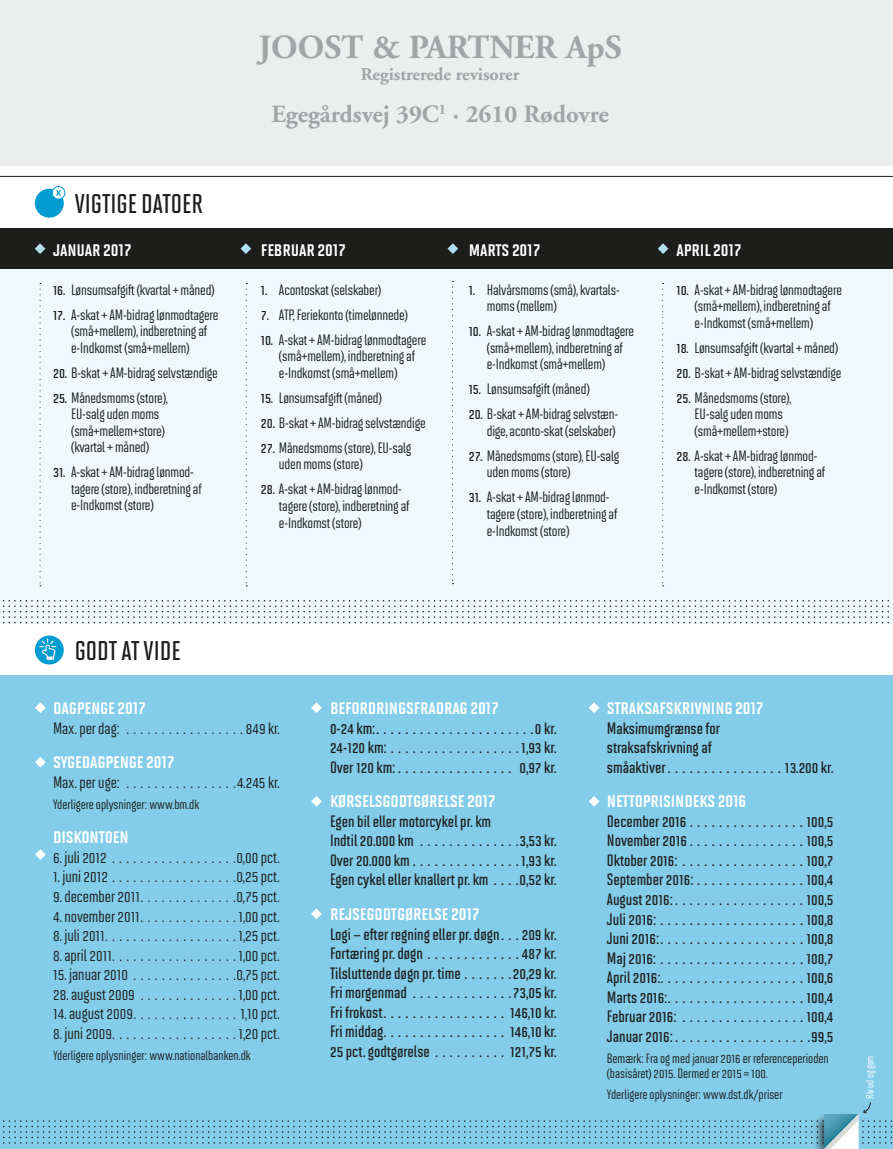
<style>
.page{position:relative;width:893px;height:1149px;background:#fff}
.page>*{position:absolute;margin:0;border:0;box-sizing:border-box;transform-origin:0 0}
.t1{font:700 33.75px "Adobe Garamond";color:#a1a5a7}
.t2{font:27px "Solano Gothic MVB Sb Cap";color:#1d1d1b}
.t3{font:700 24.75px "Adobe Garamond";color:#a1a5a7}
.t4{font:19.5px "Solano Gothic MVB Bd SC";letter-spacing:-.01em;color:#fff}
.t5{font:700 18px "Adobe Garamond";color:#a1a5a7}
.t6{font:600 16.5px/19.5px "Solano Gothic MVB";color:#1d1d1b;text-align:justify}
.t7{font:500 16.5px "Solano Gothic MVB";color:#1d1d1b}
.t8{font:500 15px/16.5px "Solano Gothic MVB";letter-spacing:-.01em;color:#1d1d1b}
.t9{font:500 13.5px/15px "Solano Gothic MVB";color:#1d1d1b}
.t10{font:500 10.5px "Solano Gothic MVB";letter-spacing:-.01em;color:#fff}
.s1{font-weight:600}
</style>
<div class="page">
<div style="left:0;top:264px;width:892px;height:359px;background:#eef8fd"></div>
<div style="left:0;top:674px;width:892px;height:474px;background:#83cdea"></div>
<div style="left:0;top:229px;width:892px;height:40px;background:#1d1d1b"></div>
<svg style="left:2px;top:600px;width:891px;height:23px"></svg>
<svg style="left:35px;top:702px;width:11px;height:11px"></svg>
<svg style="left:311px;top:702px;width:11px;height:11px"></svg>
<svg style="left:589px;top:702px;width:10px;height:11px"></svg>
<svg style="left:35px;top:757px;width:11px;height:10px"></svg>
<svg style="left:311px;top:796px;width:11px;height:10px"></svg>
<svg style="left:589px;top:796px;width:10px;height:10px"></svg>
<svg style="left:35px;top:849px;width:11px;height:10px"></svg>
<svg style="left:311px;top:908px;width:11px;height:11px"></svg>
<svg style="left:35px;top:243px;width:10px;height:11px"></svg>
<svg style="left:40px;top:283px;width:1px;height:303px"></svg>
<svg style="left:452px;top:281px;width:1px;height:303px"></svg>
<svg style="left:662px;top:283px;width:2px;height:303px"></svg>
<svg style="left:246px;top:283px;width:1px;height:303px"></svg>
<svg style="left:240px;top:243px;width:11px;height:11px"></svg>
<svg style="left:447px;top:243px;width:11px;height:11px"></svg>
<svg style="left:658px;top:243px;width:10px;height:11px"></svg>
<div style="left:35px;top:635px;width:29px;height:29px;background:#009bd0;border-radius:50%"></div>
<svg style="left:40px;top:638px;width:15px;height:21px"></svg>
<div style="left:35px;top:189px;width:29px;height:28px;background:#009bd0;border-radius:50%"></div>
<svg style="left:52px;top:186px;width:13px;height:13px"></svg>
<div style="left:52px;top:186px;width:13px;height:13px;border:1px solid #009bd0;border-radius:50%"></div>
<svg style="left:55px;top:189px;width:7px;height:8px"></svg>
<hr style="left:0;top:176px;width:892px;height:1px;background:#1d1d1b">
<svg style="left:0;top:1101px;width:893px;height:48px"></svg>
<div style="left:0;top:1px;width:892px;height:165px;background:#eceded"></div>
<h2 class="t2" style="left:75px;top:188px;width:130px">VIGTIGE DATOER</h2>
<h3 class="t4" style="left:53px;top:238px;width:80px">JANUAR 2017</h3>
<p class="t8" style="left:53px;top:281px;width:163px"><span class="s1">16.</span> Lønsumsafgift (kvartal + måned)</p>
<p class="t8" style="left:71px;top:306px;width:149px;text-indent:-18px"><span class="s1">17.</span> A-skat + AM-bidrag lønmodtagere (små+mellem), indberetning af e-Indkomst (små+mellem)</p>
<p class="t8" style="left:53px;top:364px;width:166px"><span class="s1">20.</span> B-skat + AM-bidrag selvstændige</p>
<p class="t8" style="left:71px;top:389px;width:98px;text-indent:-18px"><span class="s1">25.</span> Månedsmoms (store),<br>EU-salg uden moms (små+mellem+store) (kvartal + måned)</p>
<p class="t8" style="left:71px;top:464px;width:132px;text-indent:-18px"><span class="s1">31.</span> A-skat + AM-bidrag lønmod&shy;tagere (store), indberetning af e-Indkomst (store)</p>
<h1 class="t1" style="left:258px;top:29px;width:365px">JOOST &amp; PARTNER ApS</h1>
<p class="t5" style="left:361px;top:64px;width:160px">Registrerede revisorer</p>
<h3 class="t3" style="left:271px;top:101px;width:339px">Egegårdsvej 39C<sup>1</sup> · 2610 Rødovre</h3>
<h3 class="t4" style="left:261px;top:238px;width:86px">FEBRUAR 2017</h3>
<p class="t8" style="left:261px;top:281px;width:122px"><span class="s1">1.</span> Acontoskat (selskaber)</p>
<p class="t8" style="left:261px;top:306px;width:149px"><span class="s1">7.</span> ATP, Feriekonto (timelønnede)</p>
<p class="t8" style="left:279px;top:331px;width:149px;text-indent:-18px"><span class="s1">10.</span> A-skat + AM-bidrag lønmodtagere (små+mellem), indberetning af e-Indkomst (små+mellem)</p>
<p class="t8" style="left:261px;top:389px;width:122px"><span class="s1">15.</span> Lønsumsafgift (måned)</p>
<p class="t8" style="left:261px;top:414px;width:166px"><span class="s1">20.</span> B-skat + AM-bidrag selvstændige</p>
<p class="t8" style="left:279px;top:439px;width:134px;text-indent:-18px"><span class="s1">27.</span> Månedsmoms (store), EU-salg uden moms (store)</p>
<p class="t8" style="left:279px;top:481px;width:132px;text-indent:-18px"><span class="s1">28.</span> A-skat + AM-bidrag lønmod&shy;tagere (store), indberetning af e-Indkomst (store)</p>
<h3 class="t4" style="left:469px;top:238px;width:73px">MARTS 2017</h3>
<p class="t8" style="left:487px;top:281px;width:134px;text-indent:-18px"><span class="s1">1.</span> Halvårsmoms (små), kvartals&shy;moms (mellem)</p>
<p class="t8" style="left:487px;top:323px;width:149px;text-indent:-18px"><span class="s1">10.</span> A-skat + AM-bidrag lønmodtagere (små+mellem), indberetning af e-Indkomst (små+mellem)</p>
<p class="t8" style="left:469px;top:381px;width:122px"><span class="s1">15.</span> Lønsumsafgift (måned)</p>
<p class="t8" style="left:469px;top:406px;width:151px;text-align:right"><span class="s1">20.</span> B-skat + AM-bidrag selvstæn&shy;dige, aconto-skat (selskaber)</p>
<p class="t8" style="left:487px;top:447px;width:134px;text-indent:-18px"><span class="s1">27.</span> Månedsmoms (store), EU-salg uden moms (store)</p>
<p class="t8" style="left:487px;top:489px;width:132px;text-indent:-18px"><span class="s1">31.</span> A-skat + AM-bidrag lønmod&shy;tagere (store), indberetning af e-Indkomst (store)</p>
<h3 class="t4" style="left:677px;top:238px;width:67px">APRIL 2017</h3>
<p class="t8" style="left:695px;top:281px;width:149px;text-indent:-18px"><span class="s1">10.</span> A-skat + AM-bidrag lønmodtagere (små+mellem), indberetning af e-Indkomst (små+mellem)</p>
<p class="t8" style="left:677px;top:339px;width:163px"><span class="s1">18.</span> Lønsumsafgift (kvartal + måned)</p>
<p class="t8" style="left:677px;top:364px;width:166px"><span class="s1">20.</span> B-skat + AM-bidrag selvstændige</p>
<p class="t8" style="left:695px;top:389px;width:98px;text-indent:-18px"><span class="s1">25.</span> Månedsmoms (store),<br>EU-salg uden moms (små+mellem+store)</p>
<p class="t8" style="left:695px;top:447px;width:132px;text-indent:-18px"><span class="s1">28.</span> A-skat + AM-bidrag lønmod&shy;tagere (store), indberetning af e-Indkomst (store)</p>
<h2 class="t2" style="left:75px;top:635px;width:107px">GODT AT VIDE</h2>
<h3 class="t4" style="left:53px;top:696px;width:94px">DAGPENGE 2017</h3>
<p class="t7" style="left:53px;top:719px;width:228px">Max. per dag: . . . . . . . . . . . . . . . . . 849 kr.</p>
<h3 class="t4" style="left:53px;top:750px;width:123px">SYGEDAGPENGE 2017</h3>
<p class="t7" style="left:53px;top:773px;width:228px">Max. per uge: . . . . . . . . . . . . . . . .4.245 kr.</p>
<p class="t9" style="left:53px;top:796px;width:148px">Yderligere oplysninger: www.bm.dk</p>
<h3 class="t4" style="left:53px;top:825px;width:77px">DISKONTOEN</h3>
<p class="t7" style="left:53px;top:848px;width:228px">6. juli 2012 . . . . . . . . . . . . . . . . . .0,00 pct.</p>
<p class="t7" style="left:53px;top:867px;width:228px">1. juni 2012 . . . . . . . . . . . . . . . . . .0,25 pct.</p>
<p class="t7" style="left:53px;top:887px;width:228px">9. december 2011. . . . . . . . . . . . . .0,75 pct.</p>
<p class="t7" style="left:53px;top:906px;width:228px">4. november 2011. . . . . . . . . . . . . . 1,00 pct.</p>
<p class="t7" style="left:53px;top:926px;width:228px">8. juli 2011...................1,25 pct.</p>
<p class="t7" style="left:53px;top:945px;width:228px">8. april 2011..................1,00 pct.</p>
<p class="t7" style="left:53px;top:965px;width:228px">15. januar 2010 . . . . . . . . . . . . . . .0,75 pct.</p>
<p class="t7" style="left:53px;top:984px;width:228px">28. august 2009 . . . . . . . . . . . . . . 1,00 pct.</p>
<p class="t7" style="left:53px;top:1004px;width:228px">14. august 2009. . . . . . . . . . . . . . . 1,10 pct.</p>
<p class="t7" style="left:53px;top:1023px;width:228px">8. juni 2009..................1,20 pct.</p>
<p class="t9" style="left:53px;top:1047px;width:199px">Yderligere oplysninger: www.nationalbanken.dk</p>
<h3 class="t4" style="left:330px;top:696px;width:170px">BEFORDRINGSFRADRAG 2017</h3>
<p class="t6" style="left:330px;top:718px;width:228px">0-24 km:......................0 kr.<br>24-120 km: . . . . . . . . . . . . . . . . . . 1,93 kr.<br>Over 120 km: . . . . . . . . . . . . . . . . 0,97 kr.</p>
<h3 class="t4" style="left:330px;top:789px;width:167px">KØRSELSGODTGØRELSE 2017</h3>
<p class="t6" style="left:330px;top:811px;width:228px;text-align:left">Egen bil eller motorcykel pr. km<br>Indtil 20.000 km . . . . . . . . . . . . . .3,53 kr.<br>Over 20.000 km . . . . . . . . . . . . . . . 1,93 kr.<br>Egen cykel eller knallert pr. km . . . .0,52 kr.</p>
<h3 class="t4" style="left:330px;top:902px;width:151px">REJSEGODTGØRELSE 2017</h3>
<p class="t6" style="left:330px;top:923px;width:228px">Logi – efter regning eller pr. døgn. . . 209 kr.<br>Fortæring pr. døgn . . . . . . . . . . . . . 487 kr.<br>Tilsluttende døgn pr. time . . . . . . .20,29 kr.<br>Fri morgenmad . . . . . . . . . . . . . .73,05 kr.<br>Fri frokost.................146,10 kr.<br>Fri middag.................146,10 kr.<br>25 pct. godtgørelse . . . . . . . . . . 121,75 kr.</p>
<h3 class="t4" style="left:607px;top:696px;width:158px">STRAKSAFSKRIVNING 2017</h3>
<p class="t6" style="left:607px;top:718px;width:228px;text-align:left">Maksimumgrænse for<br>straksafskrivning af<br>småaktiver . . . . . . . . . . . . . . . . 13.200 kr.</p>
<h3 class="t4" style="left:607px;top:789px;width:141px">NETTOPRISINDEKS 2016</h3>
<p class="t6" style="left:607px;top:811px;width:228px">December 2016 . . . . . . . . . . . . . . . . 100,5<br>November 2016 . . . . . . . . . . . . . . . . 100,5<br>Oktober 2016: . . . . . . . . . . . . . . . . . 100,7<br>September 2016: . . . . . . . . . . . . . . . 100,4<br>August 2016: . . . . . . . . . . . . . . . . . . 100,5<br>Juli 2016: . . . . . . . . . . . . . . . . . . . . 100,8<br>Juni 2016:....................100,8<br>Maj 2016: . . . . . . . . . . . . . . . . . . . . 100,7<br>April 2016:....................100,6<br>Marts 2016:...................100,4<br>Februar 2016: . . . . . . . . . . . . . . . . . 100,4<br>Januar 2016:...................99,5</p>
<p class="t9" style="left:607px;top:1050px;width:223px">Bemærk: Fra og med januar 2016 er referenceperioden (basisåret) 2015. Dermed er 2015 = 100.</p>
<p class="t9" style="left:607px;top:1086px;width:177px">Yderligere oplysninger: www.dst.dk/priser</p>
<p class="t10" style="left:864px;top:1098px;width:45px;rotate:-90deg">Riv ud og gem</p>
</div>
